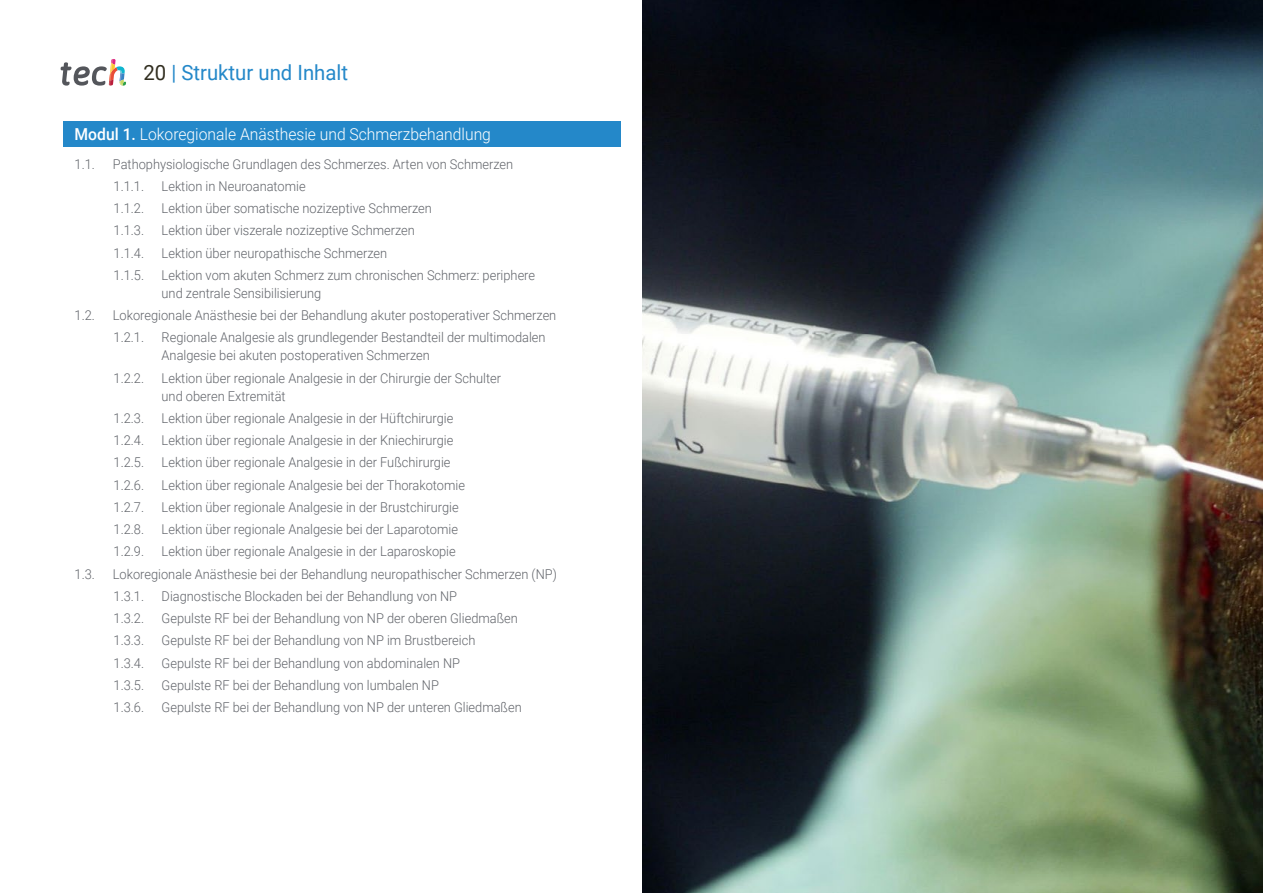
<style>
.page{position:relative;width:1263px;height:893px;background:#fff}
.page>*{position:absolute;margin:0;border:0;box-sizing:border-box;transform-origin:0 0}
.t1{font:21px "Roboto";color:#2488c9}
.t2{font:300 16.5px "Roboto";color:#fff;scale:.95 1}
.t3{font:300 13.5px/22.2px "Roboto";color:#61646a;scale:.95 1}
.s1{color:#312e20}
.s2{font-weight:500}
</style>
<div class="page">
<svg style="left:61px;top:59px;width:65px;height:27px"></svg>
<div style="left:64px;top:121px;width:557px;height:25px;background:#2488c9"></div>
<img style="left:642px;top:0;width:621px;height:893px">
<h1 class="t1" style="left:144px;top:57px;width:206px"><span class="s1">20</span> | Struktur und Inhalt</h1>
<p class="t2" style="left:75px;top:123px;width:440px"><span class="s2">Modul 1.</span> Lokoregionale Anästhesie und Schmerzbehandlung</p>
<p class="t3" style="left:75px;top:152px;width:23px">1.1.</p>
<p class="t3" style="left:113px;top:152px;width:423px">Pathophysiologische Grundlagen des Schmerzes. Arten von Schmerzen<br>1.1.1.</p>
<p class="t3" style="left:162px;top:174px;width:153px">Lektion in Neuroanatomie</p>
<p class="t3" style="left:114px;top:197px;width:34px">1.1.2.</p>
<p class="t3" style="left:162px;top:197px;width:286px">Lektion über somatische nozizeptive Schmerzen</p>
<p class="t3" style="left:114px;top:219px;width:34px">1.1.3.</p>
<p class="t3" style="left:162px;top:219px;width:268px">Lektion über viszerale nozizeptive Schmerzen</p>
<p class="t3" style="left:114px;top:241px;width:34px">1.1.4.</p>
<p class="t3" style="left:162px;top:241px;width:239px">Lektion über neuropathische Schmerzen</p>
<p class="t3" style="left:114px;top:263px;width:34px">1.1.5.</p>
<p class="t3" style="left:162px;top:266px;width:395px;line-height:18px">Lektion vom akuten Schmerz zum chronischen Schmerz: periphere und zentrale Sensibilisierung</p>
<p class="t3" style="left:75px;top:304px;width:23px">1.2.</p>
<p class="t3" style="left:113px;top:304px;width:468px">Lokoregionale Anästhesie bei der Behandlung akuter postoperativer Schmerzen<br>1.2.1.</p>
<p class="t3" style="left:162px;top:328px;width:406px;line-height:18px">Regionale Analgesie als grundlegender Bestandteil der multimodalen<br>Analgesie bei akuten postoperativen Schmerzen</p>
<p class="t3" style="left:114px;top:366px;width:34px">1.2.2.</p>
<p class="t3" style="left:162px;top:368px;width:359px;line-height:18px">Lektion über regionale Analgesie in der Chirurgie der Schulter und oberen Extremität</p>
<p class="t3" style="left:114px;top:406px;width:34px">1.2.3.</p>
<p class="t3" style="left:162px;top:406px;width:309px">Lektion über regionale Analgesie in der Hüftchirurgie</p>
<p class="t3" style="left:114px;top:429px;width:34px">1.2.4.</p>
<p class="t3" style="left:162px;top:429px;width:309px">Lektion über regionale Analgesie in der Kniechirurgie</p>
<p class="t3" style="left:114px;top:451px;width:34px">1.2.5.</p>
<p class="t3" style="left:162px;top:451px;width:306px">Lektion über regionale Analgesie in der Fußchirurgie</p>
<p class="t3" style="left:114px;top:473px;width:34px">1.2.6.</p>
<p class="t3" style="left:162px;top:473px;width:321px">Lektion über regionale Analgesie bei der Thorakotomie</p>
<p class="t3" style="left:114px;top:495px;width:34px">1.2.7.</p>
<p class="t3" style="left:162px;top:495px;width:314px">Lektion über regionale Analgesie in der Brustchirurgie</p>
<p class="t3" style="left:114px;top:518px;width:34px">1.2.8.</p>
<p class="t3" style="left:162px;top:518px;width:313px">Lektion über regionale Analgesie bei der Laparotomie</p>
<p class="t3" style="left:114px;top:540px;width:34px">1.2.9.</p>
<p class="t3" style="left:162px;top:540px;width:311px">Lektion über regionale Analgesie in der Laparoskopie</p>
<p class="t3" style="left:75px;top:562px;width:23px">1.3.</p>
<p class="t3" style="left:113px;top:562px;width:469px">Lokoregionale Anästhesie bei der Behandlung neuropathischer Schmerzen (NP)<br>1.3.1.</p>
<p class="t3" style="left:162px;top:584px;width:313px">Diagnostische Blockaden bei der Behandlung von NP</p>
<p class="t3" style="left:114px;top:607px;width:34px">1.3.2.</p>
<p class="t3" style="left:162px;top:607px;width:376px">Gepulste RF bei der Behandlung von NP der oberen Gliedmaßen</p>
<p class="t3" style="left:114px;top:629px;width:34px">1.3.3.</p>
<p class="t3" style="left:162px;top:629px;width:332px">Gepulste RF bei der Behandlung von NP im Brustbereich</p>
<p class="t3" style="left:114px;top:651px;width:34px">1.3.4.</p>
<p class="t3" style="left:162px;top:651px;width:316px">Gepulste RF bei der Behandlung von abdominalen NP</p>
<p class="t3" style="left:114px;top:673px;width:34px">1.3.5.</p>
<p class="t3" style="left:162px;top:673px;width:293px">Gepulste RF bei der Behandlung von lumbalen NP</p>
<p class="t3" style="left:114px;top:696px;width:34px">1.3.6.</p>
<p class="t3" style="left:162px;top:696px;width:381px">Gepulste RF bei der Behandlung von NP der unteren Gliedmaßen</p>
</div>
